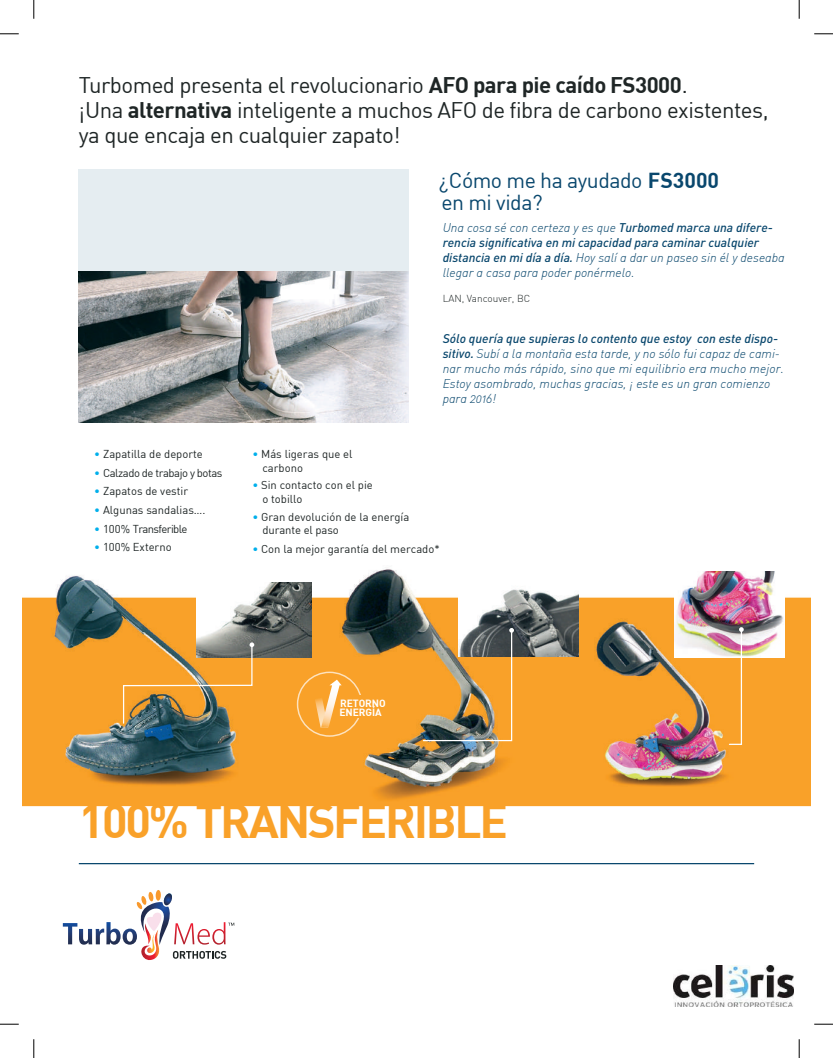
<style>
.page{position:relative;width:833px;height:1058px;background:#fff}
.page>*{position:absolute;margin:0;border:0;box-sizing:border-box;transform-origin:0 0}
.t1{font:700 47.25px "DIN";letter-spacing:-.05em;color:#f9a129}
.t2{font:22.25px/25px "DIN";letter-spacing:-.025em;color:#1f2626}
.t3{font:21.25px "DIN";letter-spacing:-.025em;color:#09476d}
.t4{font:12.5px/15px "DIN Light Italic Alt";color:#09476d}
.t5{font:italic 500 12.5px "DIN";color:#09476d}
.t6{font:11.25px/13.8px "DIN";color:#1f2626}
.t7{font:11.25px "DIN";letter-spacing:-.04em;color:#1f2626}
.t8{font:11.25px "DIN";letter-spacing:-.055em;color:#1f2626}
.t9{font:700 10.25px/9.1px "DIN";letter-spacing:-.01em;color:#fff}
.t10{font:300 10px "DIN";color:#1f2626}
.s1{font-weight:700}
.s2{color:#00afeb}
.s3{font-family:"DIN";font-weight:500;font-style:italic}
</style>
<div class="page">
<img style="left:23px;top:569px;width:787px;height:296px">
<img style="left:674px;top:571px;width:110px;height:86px">
<img style="left:458px;top:569px;width:120px;height:87px">
<img style="left:197px;top:582px;width:114px;height:75px">
<div style="left:79px;top:169px;width:330px;height:102px;background:#e5edf1"></div>
<img style="left:79px;top:271px;width:330px;height:151px">
<svg style="left:314px;top:679px;width:27px;height:48px"></svg>
<div style="left:297px;top:671px;width:65px;height:65px;border:1px solid #fff;border-radius:50%"></div>
<div style="left:339px;top:695px;width:39px;height:23px;background:#f9a129"></div>
<hr style="left:79px;top:863px;width:675px;height:1px;background:#09476d">
<svg style="left:122px;top:642px;width:132px;height:82px;background:#c89343"></svg>
<img style="left:422px;top:628px;width:92px;height:114px">
<svg style="left:728px;top:627px;width:15px;height:118px;background:#ecaa5b"></svg>
<svg style="left:0;top:33px;width:19px;height:2px"></svg>
<svg style="left:814px;top:33px;width:19px;height:2px"></svg>
<svg style="left:0;top:1023px;width:19px;height:2px"></svg>
<svg style="left:814px;top:1023px;width:19px;height:2px"></svg>
<svg style="left:33px;top:0;width:2px;height:19px"></svg>
<svg style="left:33px;top:1039px;width:2px;height:19px"></svg>
<svg style="left:798px;top:0;width:2px;height:19px"></svg>
<svg style="left:798px;top:1039px;width:2px;height:19px"></svg>
<svg style="left:63px;top:891px;width:171px;height:69px"></svg>
<img style="left:673px;top:965px;width:120px;height:42px">
<h2 class="t2" style="left:79px;top:72px;width:691px">Turbomed presenta el revolucionario <span class="s1">AFO para pie caído FS3000</span>.<br>¡Una <span class="s1">alternativa</span> inteligente a muchos AFO de fibra de carbono existentes, ya que encaja en cualquier zapato!</h2>
<h3 class="t3" style="left:439px;top:167px;width:282px">¿Cómo me ha ayudado <span class="s1">FS3000</span></h3>
<h3 class="t3" style="left:441px;top:189px;width:103px">en mi vida?</h3>
<p class="t6" style="left:94px;top:447px;width:110px"><span class="s2">•</span> Zapatilla de deporte</p>
<p class="t7" style="left:94px;top:465px;width:130px"><span class="s2">•</span> Calzado de trabajo y botas</p>
<p class="t6" style="left:94px;top:484px;width:95px"><span class="s2">•</span> Zapatos de vestir</p>
<p class="t6" style="left:94px;top:503px;width:113px"><span class="s2">•</span> Algunas sandalias….</p>
<p class="t8" style="left:94px;top:521px;width:95px"><span class="s2">•</span> 100% Transferible</p>
<p class="t6" style="left:94px;top:540px;width:79px"><span class="s2">•</span> 100% Externo</p>
<p class="t4" style="left:442px;top:220px;width:332px">Una cosa sé con certeza y es que <span class="s3">Turbomed marca una difere-</span></p>
<p class="t5" style="left:442px;top:234px;width:318px">rencia significativa en mi capacidad para caminar cualquier</p>
<p class="t4" style="left:442px;top:250px;width:344px"><span class="s3">distancia en mi día a día.</span> Hoy salí a dar un paseo sin él y deseaba llegar a casa para poder ponérmelo.</p>
<p class="t10" style="left:442px;top:292px;width:89px">LAN, Vancouver, BC</p>
<p class="t5" style="left:442px;top:331px;width:337px">Sólo quería que supieras lo contento que estoy con este dispo-</p>
<p class="t4" style="left:442px;top:346px;width:343px"><span class="s3">sitivo.</span> Subí a la montaña esta tarde, y no sólo fui capaz de cami&shy;nar mucho más rápido, sino que mi equilibrio era mucho mejor.<br>Estoy asombrado, muchas gracias, ¡ este es un gran comienzo para 2016!</p>
<p class="t6" style="left:262px;top:447px;width:92px;text-indent:-10px"><span class="s2">•</span> Más ligeras que el carbono</p>
<p class="t6" style="left:262px;top:478px;width:112px;text-indent:-10px"><span class="s2">•</span> Sin contacto con el pie o tobillo</p>
<p class="t6" style="left:262px;top:509px;width:148px;text-indent:-10px"><span class="s2">•</span> Gran devolución de la energía durante el paso</p>
<p class="t6" style="left:252px;top:542px;width:189px"><span class="s2">•</span> Con la mejor garantía del mercado*</p>
<p class="t9" style="left:339px;top:698px;width:48px">RETORNO<br>ENERGÍA</p>
<h1 class="t1" style="left:79px;top:790px;width:430px">100% TRANSFERIBLE</h1>
</div>
